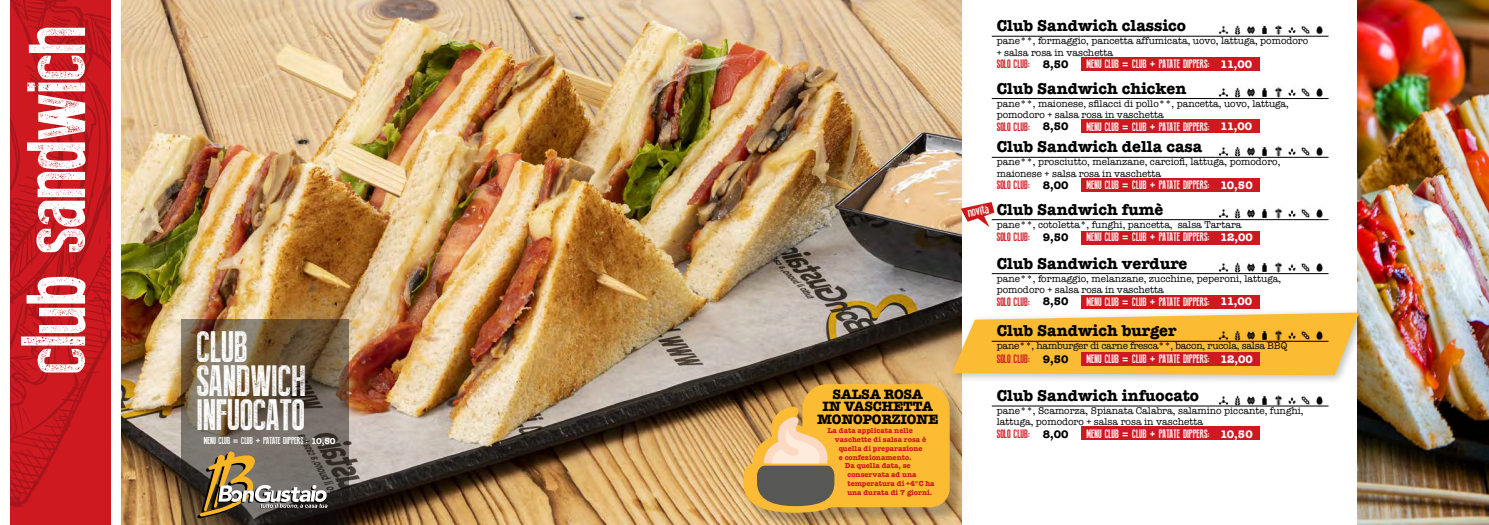
<style>
.page{position:relative;width:1489px;height:525px;background:#fff}
.page>*{position:absolute;margin:0;border:0;box-sizing:border-box;transform-origin:0 0}
.t1{font:93.75px "Press Style";color:#fff}
.t2{font:43.75px/33.8px "Press Style";color:#fff}
.t3{font:700 16.25px "American Typewriter";color:#000}
.t4{font:700 14px/12.5px "American Typewriter";letter-spacing:-.02em;color:#000;text-align:center}
.t5{font:13.38px "Press Style";color:#fff}
.t6{font:12.12px "Press Style";color:#fff}
.t7{font:12.12px "Press Style";color:#cf1921}
.t8{font:12.12px "Press Style";color:#cf1920}
.t9{font:10px/11.2px "American Typewriter";color:#000}
.t10{font:10px "American Typewriter";letter-spacing:-.02em;color:#000}
.t11{font:10px "Press Style";color:#fff}
.t12{font:700 7.5px "American Typewriter";color:#cd1719}
.s1{font-family:"American Typewriter";font-weight:700;font-size:8.75px}
.s2{font-family:"American Typewriter";font-weight:700;font-size:11.25px;color:#000}
.s3{font-family:"American Typewriter";font-weight:700;font-size:11.25px}
</style>
<div class="page">
<div style="left:11px;top:0;width:100px;height:524px;background:#cf1920"></div>
<svg style="left:11px;top:0;width:100px;height:508px"></svg>
<svg style="left:48px;top:16px;width:23px;height:17px"></svg>
<svg style="left:11px;top:382px;width:8px;height:16px"></svg>
<svg style="left:15px;top:358px;width:22px;height:13px"></svg>
<svg style="left:13px;top:298px;width:28px;height:47px"></svg>
<svg style="left:22px;top:407px;width:9px;height:17px"></svg>
<svg style="left:51px;top:315px;width:14px;height:49px"></svg>
<svg style="left:105px;top:73px;width:6px;height:34px"></svg>
<svg style="left:99px;top:231px;width:12px;height:13px"></svg>
<svg style="left:17px;top:176px;width:37px;height:17px"></svg>
<svg style="left:37px;top:129px;width:19px;height:35px"></svg>
<svg style="left:26px;top:54px;width:53px;height:64px"></svg>
<img style="left:1357px;top:0;width:131px;height:524px">
<img style="left:121px;top:0;width:840px;height:524px">
<div style="left:947px;top:308px;width:421px;height:77px;background:#000;opacity:.25"></div>
<svg style="left:951px;top:312px;width:407px;height:63px"></svg>
<div style="left:1081px;top:426px;width:178px;height:13px;background:#cf1921"></div>
<hr style="left:991px;top:405px;width:46px;height:1px;background:#000">
<hr style="left:1037px;top:405px;width:43px;height:1px;background:#000">
<hr style="left:1080px;top:405px;width:134px;height:1px;background:#000">
<hr style="left:1214px;top:405px;width:50px;height:1px;background:#000">
<hr style="left:1292px;top:405px;width:36px;height:1px;background:#000">
<svg style="left:1217px;top:395px;width:108px;height:11px"></svg>
<div style="left:1081px;top:295px;width:178px;height:13px;background:#cf1921"></div>
<hr style="left:991px;top:273px;width:46px;height:1px;background:#000">
<hr style="left:1037px;top:273px;width:43px;height:1px;background:#000">
<hr style="left:1080px;top:273px;width:134px;height:1px;background:#000">
<hr style="left:1214px;top:273px;width:50px;height:1px;background:#000">
<hr style="left:1292px;top:273px;width:36px;height:1px;background:#000">
<svg style="left:1217px;top:262px;width:108px;height:12px"></svg>
<div style="left:1081px;top:231px;width:178px;height:13px;background:#cf1921"></div>
<hr style="left:991px;top:219px;width:46px;height:1px;background:#000">
<hr style="left:1037px;top:219px;width:43px;height:1px;background:#000">
<hr style="left:1080px;top:219px;width:134px;height:1px;background:#000">
<hr style="left:1214px;top:219px;width:50px;height:1px;background:#000">
<hr style="left:1292px;top:219px;width:36px;height:1px;background:#000">
<svg style="left:1217px;top:208px;width:108px;height:12px"></svg>
<div style="left:1081px;top:178px;width:178px;height:13px;background:#cf1921"></div>
<hr style="left:991px;top:157px;width:46px;height:1px;background:#000">
<hr style="left:1037px;top:157px;width:43px;height:1px;background:#000">
<hr style="left:1080px;top:157px;width:134px;height:1px;background:#000">
<hr style="left:1214px;top:157px;width:50px;height:1px;background:#000">
<hr style="left:1292px;top:157px;width:36px;height:1px;background:#000">
<svg style="left:1217px;top:146px;width:108px;height:12px"></svg>
<div style="left:1081px;top:120px;width:178px;height:13px;background:#cf1920"></div>
<hr style="left:991px;top:98px;width:46px;height:1px;background:#000">
<hr style="left:1037px;top:98px;width:43px;height:1px;background:#000">
<hr style="left:1080px;top:98px;width:134px;height:1px;background:#000">
<hr style="left:1214px;top:98px;width:50px;height:1px;background:#000">
<hr style="left:1292px;top:98px;width:36px;height:1px;background:#000">
<svg style="left:1218px;top:87px;width:105px;height:12px"></svg>
<div style="left:1081px;top:58px;width:178px;height:13px;background:#cf1920"></div>
<hr style="left:991px;top:36px;width:46px;height:1px;background:#000">
<hr style="left:1037px;top:36px;width:43px;height:1px;background:#000">
<hr style="left:1080px;top:36px;width:134px;height:1px;background:#000">
<hr style="left:1214px;top:36px;width:50px;height:1px;background:#000">
<hr style="left:1292px;top:36px;width:36px;height:1px;background:#000">
<svg style="left:1217px;top:25px;width:108px;height:12px"></svg>
<div style="left:745px;top:385px;width:220px;height:139px;background:#000;opacity:.25"></div>
<svg style="left:743px;top:384px;width:206px;height:128px"></svg>
<svg style="left:960px;top:202px;width:34px;height:25px"></svg>
<svg style="left:181px;top:319px;width:167px;height:205px"></svg>
<svg style="left:197px;top:451px;width:133px;height:67px"></svg>
<h1 class="t1" style="left:5px;top:373px;width:348px;rotate:-90deg">club sandwich</h1>
<h2 class="t2" style="left:197px;top:332px;width:111px">CLUB<br>SANDWICH<br>INFUOCATO</h2>
<p class="t11" style="left:204px;top:435px;width:133px">MENU CLUB = CLUB + PATATE DIPPERS : <span class="s1">10,50</span></p>
<h3 class="t4" style="left:817px;top:387px;width:123px">SALSA ROSA<br>IN VASCHETTA<br>MONOPORZIONE</h3>
<p class="t12" style="left:827px;top:424px;width:87px">La data applicata nelle</p>
<p class="t12" style="left:835px;top:433px;width:93px">vaschette di salsa rosa è</p>
<p class="t12" style="left:838px;top:441px;width:85px">quella di preparazione</p>
<p class="t12" style="left:838px;top:450px;width:75px">e confezionamento.</p>
<p class="t12" style="left:845px;top:459px;width:67px">Da quella data, se</p>
<p class="t12" style="left:847px;top:468px;width:71px">conservata ad una</p>
<p class="t12" style="left:847px;top:476px;width:89px">temperatura di +4°C ha</p>
<p class="t12" style="left:847px;top:485px;width:86px">una durata di 7 giorni.</p>
<h3 class="t3" style="left:996px;top:12px;width:191px">Club Sandwich classico</h3>
<p class="t9" style="left:996px;top:35px;width:313px">pane**, formaggio, pancetta affumicata, uovo, lattuga, pomodoro + salsa rosa in vaschetta</p>
<p class="t8" style="left:996px;top:58px;width:73px">SOLO CLUB: <span class="s2">8,50</span></p>
<p class="t6" style="left:1086px;top:58px;width:167px">MENU CLUB = CLUB + PATATE DIPPERS: <span class="s3">11,00</span></p>
<h3 class="t3" style="left:996px;top:74px;width:191px">Club Sandwich chicken</h3>
<p class="t9" style="left:996px;top:97px;width:294px">pane**, maionese, sfilacci di pollo**, pancetta, uovo, lattuga, pomodoro + salsa rosa in vaschetta</p>
<p class="t8" style="left:996px;top:120px;width:73px">SOLO CLUB: <span class="s2">8,50</span></p>
<p class="t6" style="left:1086px;top:120px;width:167px">MENU CLUB = CLUB + PATATE DIPPERS: <span class="s3">11,00</span></p>
<h3 class="t3" style="left:996px;top:133px;width:207px">Club Sandwich della casa</h3>
<p class="t9" style="left:996px;top:156px;width:285px">pane**, prosciutto, melanzane, carciofi, lattuga, pomodoro, maionese + salsa rosa in vaschetta</p>
<p class="t8" style="left:996px;top:179px;width:73px">SOLO CLUB: <span class="s2">8,00</span></p>
<p class="t6" style="left:1086px;top:179px;width:168px">MENU CLUB = CLUB + PATATE DIPPERS: <span class="s3">10,50</span></p>
<h3 class="t3" style="left:996px;top:195px;width:168px">Club Sandwich fumè</h3>
<p class="t9" style="left:996px;top:218px;width:246px">pane**, cotoletta*, funghi, pancetta, salsa Tartara</p>
<p class="t7" style="left:996px;top:231px;width:73px">SOLO CLUB: <span class="s2">9,50</span></p>
<p class="t6" style="left:1086px;top:231px;width:168px">MENU CLUB = CLUB + PATATE DIPPERS: <span class="s3">12,00</span></p>
<h3 class="t5" style="left:966px;top:205px;width:23px;rotate:-11deg">novità</h3>
<h3 class="t3" style="left:996px;top:249px;width:192px">Club Sandwich verdure</h3>
<p class="t9" style="left:996px;top:272px;width:286px">pane**, formaggio, melanzane, zucchine, peperoni, lattuga, pomodoro + salsa rosa in vaschetta</p>
<p class="t7" style="left:996px;top:295px;width:73px">SOLO CLUB: <span class="s2">8,50</span></p>
<p class="t6" style="left:1086px;top:295px;width:167px">MENU CLUB = CLUB + PATATE DIPPERS: <span class="s3">11,00</span></p>
<h3 class="t3" style="left:996px;top:316px;width:181px">Club Sandwich burger</h3>
<p class="t10" style="left:996px;top:338px;width:292px">pane**, hamburger di carne fresca**, bacon, rucola, salsa BBQ</p>
<p class="t7" style="left:996px;top:352px;width:73px">SOLO CLUB: <span class="s2">9,50</span></p>
<p class="t6" style="left:1086px;top:352px;width:168px">MENU CLUB = CLUB + PATATE DIPPERS: <span class="s3">12,00</span></p>
<h3 class="t3" style="left:996px;top:381px;width:204px">Club Sandwich infuocato</h3>
<p class="t9" style="left:996px;top:404px;width:308px">pane**, Scamorza, Spianata Calabra, salamino piccante, funghi, lattuga, pomodoro + salsa rosa in vaschetta</p>
<p class="t7" style="left:996px;top:427px;width:73px">SOLO CLUB: <span class="s2">8,00</span></p>
<p class="t6" style="left:1086px;top:427px;width:168px">MENU CLUB = CLUB + PATATE DIPPERS: <span class="s3">10,50</span></p>
</div>
